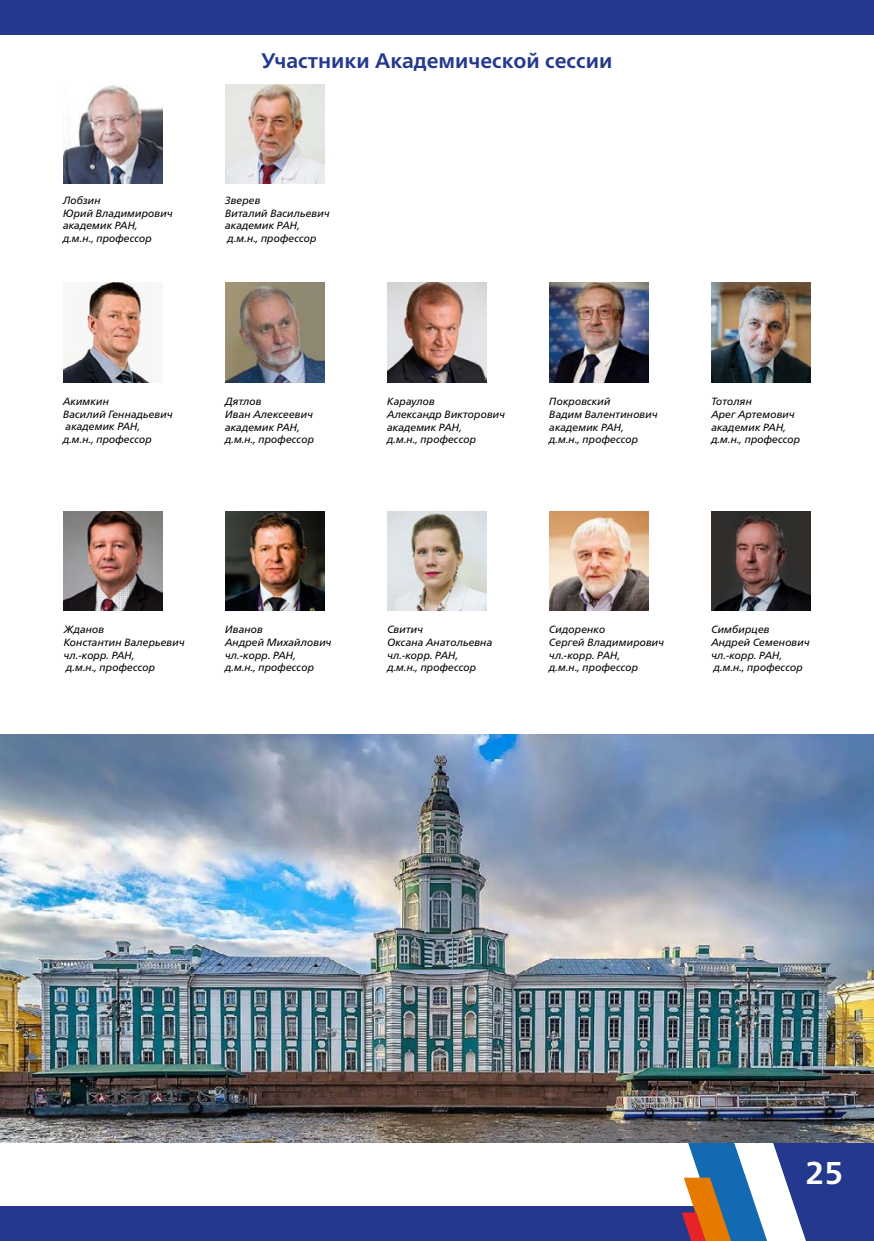
<style>
.page{position:relative;width:874px;height:1241px;background:#fff}
.page>*{position:absolute;margin:0;border:0;box-sizing:border-box;transform-origin:0 0}
.t1{font:700 31.5px "Frutiger Neue LTCYR";color:#fff}
.t2{font:700 21px "Frutiger Neue LTCYR";color:#24388d}
.t3{font:italic 10.5px/12.6px "Frutiger Neue LTCYR";color:#000}
</style>
<div class="page">
<div style="left:0;top:1205px;width:873px;height:35px;background:#24388d"></div>
<div style="left:0;top:0;width:873px;height:35px;background:#24388d"></div>
<svg style="left:679px;top:1142px;width:194px;height:98px"></svg>
<img style="left:549px;top:283px;width:99px;height:99px">
<img style="left:225px;top:283px;width:99px;height:99px">
<img style="left:63px;top:283px;width:93px;height:99px">
<img style="left:387px;top:283px;width:99px;height:99px">
<img style="left:711px;top:283px;width:99px;height:99px">
<img style="left:225px;top:511px;width:99px;height:99px">
<img style="left:549px;top:511px;width:99px;height:99px">
<img style="left:63px;top:511px;width:99px;height:99px">
<img style="left:387px;top:511px;width:99px;height:99px">
<img style="left:711px;top:511px;width:99px;height:99px">
<img style="left:63px;top:85px;width:99px;height:98px">
<img style="left:225px;top:84px;width:99px;height:99px">
<img style="left:0;top:734px;width:873px;height:408px">
<h2 class="t2" style="left:261px;top:48px;width:352px">Участники Академической сессии</h2>
<p class="t3" style="left:63px;top:194px;width:111px">Лобзин<br>Юрий Владимирович академик РАН,<br>д.м.н., профессор</p>
<p class="t3" style="left:225px;top:194px;width:106px">Зверев<br>Виталий Васильевич академик РАН, д.м.н., профессор</p>
<p class="t3" style="left:63px;top:395px;width:111px">Акимкин<br>Василий Геннадьевич академик РАН,<br>д.м.н., профессор</p>
<p class="t3" style="left:549px;top:395px;width:110px">Покровский<br>Вадим Валентинович академик РАН,<br>д.м.н., профессор</p>
<p class="t3" style="left:225px;top:395px;width:90px">Дятлов<br>Иван Алексеевич академик РАН, д.м.н., профессор</p>
<p class="t3" style="left:387px;top:395px;width:119px">Караулов<br>Александр Викторович академик РАН,<br>д.м.н., профессор</p>
<p class="t3" style="left:711px;top:395px;width:90px">Тотолян<br>Арег Артемович академик РАН, д.м.н., профессор</p>
<p class="t3" style="left:64px;top:623px;width:122px">Жданов<br>Константин Валерьевич чл.-корр. РАН,<br>д.м.н., профессор</p>
<p class="t3" style="left:711px;top:623px;width:100px">Симбирцев<br>Андрей Семенович чл.-корр. РАН, д.м.н., профессор</p>
<p class="t3" style="left:387px;top:623px;width:107px">Свитич<br>Оксана Анатольевна чл.-корр. РАН,<br>д.м.н., профессор</p>
<p class="t3" style="left:549px;top:623px;width:116px">Сидоренко<br>Сергей Владимирович чл.-корр. РАН,<br>д.м.н., профессор</p>
<p class="t3" style="left:225px;top:623px;width:108px">Иванов<br>Андрей Михайлович чл.-корр. РАН,<br>д.м.н., профессор</p>
<h1 class="t1" style="left:805px;top:1154px;width:39px">25</h1>
</div>
